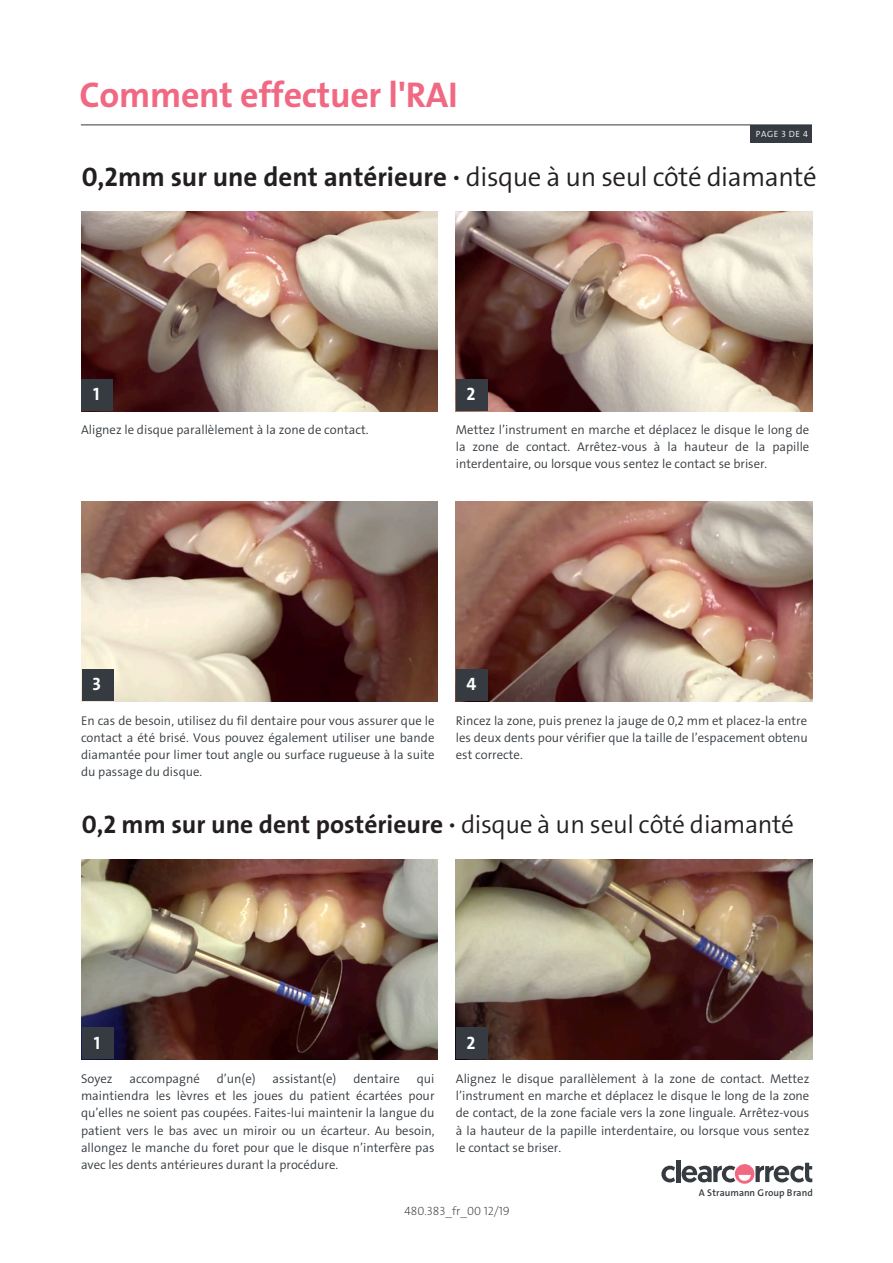
<style>
.page{position:relative;width:893px;height:1263px;background:#fff}
.page>*{position:absolute;margin:0;border:0;box-sizing:border-box;transform-origin:0 0}
.t1{font:36px "The Sans LP7 Bld";letter-spacing:-.01em;color:#f16883}
.t2{font:27px "The Sans LP7 Bld";color:#231f20}
.t3{font:25.5px "The Sans LP7 Bld";color:#231f20}
.t4{font:18px "The Sans LP7 Bld";color:#fff}
.t5{font:12.75px/17.2px "The Sans LP4 Se Lig";color:#353b40;text-align:justify}
.t6{font:12px "The Sans LP2 Ex Lig";color:#353b40}
.t7{font:9.75px "The Sans LP6 Se Bld";color:#353b40}
.t8{font:9px "The Sans LP4 Se Lig";letter-spacing:.06em;color:#fff}
.s1{font-family:"The Sans LP4 Se Lig"}
</style>
<div class="page">
<svg style="left:661px;top:1166px;width:14px;height:16px"></svg>
<hr style="left:676px;top:1160px;width:4px;height:22px;background:#353b40">
<svg style="left:682px;top:1163px;width:130px;height:21px"></svg>
<hr style="left:81px;top:125px;width:731px;height:1px;background:#353b40">
<div style="left:750px;top:125px;width:62px;height:17px;background:#353b40"></div>
<img style="left:81px;top:211px;width:357px;height:200px">
<img style="left:81px;top:501px;width:357px;height:200px">
<img style="left:81px;top:859px;width:357px;height:200px">
<img style="left:456px;top:211px;width:357px;height:200px">
<img style="left:456px;top:501px;width:357px;height:200px">
<img style="left:456px;top:859px;width:357px;height:200px">
<div style="left:81px;top:379px;width:32px;height:32px;background:#353b40"></div>
<div style="left:456px;top:379px;width:32px;height:32px;background:#353b40"></div>
<div style="left:82px;top:669px;width:32px;height:32px;background:#353b40"></div>
<div style="left:456px;top:669px;width:32px;height:32px;background:#353b40"></div>
<div style="left:82px;top:1027px;width:32px;height:32px;background:#353b40"></div>
<div style="left:456px;top:1027px;width:32px;height:32px;background:#353b40"></div>
<p class="t1" style="left:80px;top:72px;width:380px">Comment effectuer l'RAI</p>
<p class="t8" style="left:756px;top:128px;width:54px">PAGE 3 DE 4</p>
<p class="t2" style="left:82px;top:159px;width:737px">0,2mm sur une dent antérieure · <span class="s1">disque à un seul côté diamanté</span></p>
<p class="t4" style="left:93px;top:383px;width:8px">1</p>
<p class="t4" style="left:467px;top:383px;width:10px">2</p>
<p class="t5" style="left:81px;top:421px;width:289px">Alignez le disque parallèlement à la zone de contact.</p>
<p class="t5" style="left:456px;top:421px;width:355px">Mettez l’instrument en marche et déplacez le disque le long de la zone de contact. Arrêtez-vous à la hauteur de la papille interdentaire, ou lorsque vous sentez le contact se briser.</p>
<p class="t4" style="left:92px;top:673px;width:10px">3</p>
<p class="t4" style="left:467px;top:673px;width:11px">4</p>
<p class="t5" style="left:81px;top:712px;width:355px">En cas de besoin, utilisez du fil dentaire pour vous assurer que le contact a été brisé. Vous pouvez également utiliser une bande diamantée pour limer tout angle ou surface rugueuse à la suite du passage du disque.</p>
<p class="t5" style="left:456px;top:712px;width:353px">Rincez la zone, puis prenez la jauge de 0,2 mm et placez-la entre les deux dents pour vérifier que la taille de l’espacement obtenu est correcte.</p>
<p class="t3" style="left:82px;top:808px;width:714px">0,2 mm sur une dent postérieure · <span class="s1">disque à un seul côté diamanté</span></p>
<p class="t4" style="left:94px;top:1031px;width:8px">1</p>
<p class="t4" style="left:467px;top:1031px;width:10px">2</p>
<p class="t5" style="left:81px;top:1070px;width:33px">Soyez</p>
<p class="t5" style="left:129px;top:1070px;width:72px">accompagné</p>
<p class="t5" style="left:217px;top:1070px;width:40px">d’un(e)</p>
<p class="t5" style="left:273px;top:1070px;width:65px">assistant(e)</p>
<p class="t5" style="left:353px;top:1070px;width:48px">dentaire</p>
<p class="t5" style="left:81px;top:1070px;width:355px;text-indent:336px">qui maintiendra les lèvres et les joues du patient écartées pour qu’elles ne soient pas coupées. Faites-lui maintenir la langue du patient vers le bas avec un miroir ou un écarteur. Au besoin, allongez le manche du foret pour que le disque n’interfère pas avec les dents antérieures durant la procédure.</p>
<p class="t5" style="left:456px;top:1070px;width:355px">Alignez le disque parallèlement à la zone de contact. Mettez l’instrument en marche et déplacez le disque le long de la zone de contact, de la zone faciale vers la zone linguale. Arrêtez-vous à la hauteur de la papille interdentaire, ou lorsque vous sentez le contact se briser.</p>
<p class="t7" style="left:699px;top:1186px;width:115px">A Straumann Group Brand</p>
<p class="t6" style="left:404px;top:1203px;width:107px">480.383_fr_00 12/19</p>
</div>
